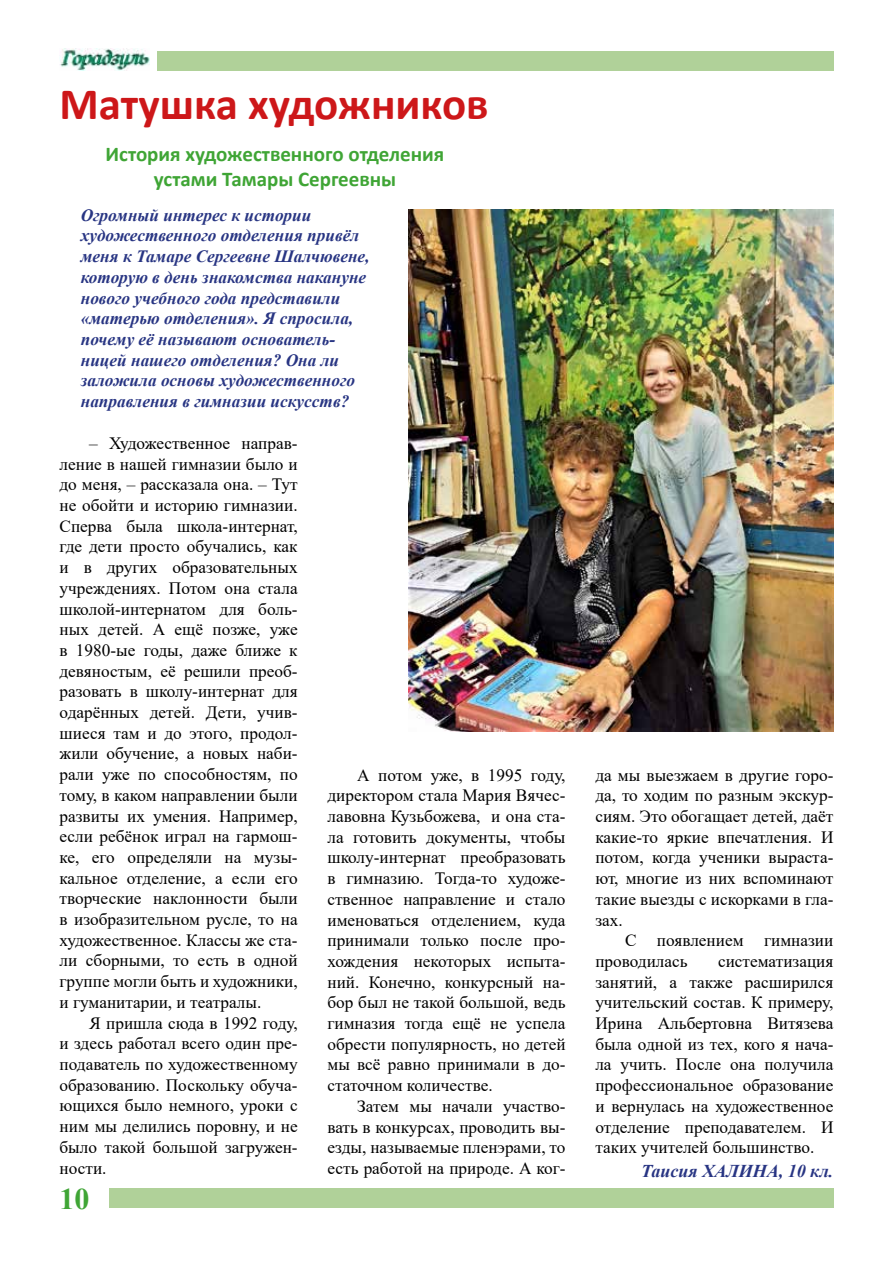
<style>
.page{position:relative;width:893px;height:1263px;background:#fff}
.page>*{position:absolute;margin:0;border:0;box-sizing:border-box;transform-origin:0 0}
.t1{font:700 45px "Calibri";color:#cd1719}
.t2{font:700 30px "Times New Roman";color:#3fa535}
.t3{font:700 21px/25.2px "Calibri";color:#3fa535;text-align:center}
.t4{font:italic 700 18px "Times New Roman";color:#283583}
.t5{font:17.25px/20.7px "Times New Roman";color:#000;text-align:justify}
.t6{font:italic 700 17.25px/20.7px "Times New Roman";color:#283583}
</style>
<div class="page">
<img style="left:60px;top:49px;width:90px;height:21px">
<div style="left:157px;top:51px;width:676px;height:20px;background:#b0d199"></div>
<div style="left:109px;top:1188px;width:724px;height:20px;background:#b0d199"></div>
<img style="left:408px;top:209px;width:425px;height:522px">
<h1 class="t1" style="left:60px;top:72px;width:431px">Матушка художников</h1>
<p class="t3" style="left:106px;top:141px;width:340px">История художественного отделения устами Тамары Сергеевны</p>
<p class="t6" style="left:81px;top:204px;width:290px">Огромный интерес к истории художественного отделения привёл меня к Тамаре Сергеевне Шалчювене, которую в день знакомства накануне нового учебного года представили «матерью отделения». Я спросила, почему её называют основатель&shy;ницей нашего отделения? Она ли заложила основы художественного направления в гимназии искусств?</p>
<p class="t5" style="left:60px;top:432px;width:240px;text-indent:30px">– Художественное направ&shy;ление в нашей гимназии было и до меня, – рассказала она. – Тут не обойти и историю гимназии.<br>Сперва была школа-интернат, где дети просто обучались, как и в других образовательных учреждениях. Потом она стала школой-интернатом для боль&shy;ных детей. А ещё позже, уже в 1980-ые годы, даже ближе к девяностым, её решили преоб&shy;разовать в школу-интернат для одарённых детей. Дети, учив&shy;шиеся там и до этого, продол&shy;жили обучение, а новых наби&shy;рали уже по способностям, по тому, в каком направлении были развиты их умения. Например, если ребёнок играл на гармош&shy;ке, его определяли на музы&shy;кальное отделение, а если его творческие наклонности были в изобразительном русле, то на художественное. Классы же ста&shy;ли сборными, то есть в одной группе могли быть и художники, и гуманитарии, и театралы.</p>
<p class="t5" style="left:60px;top:1012px;width:240px;text-indent:30px">Я пришла сюда в 1992 году, и здесь работал всего один пре&shy;подаватель по художественному образованию. Поскольку обуча&shy;ющихся было немного, уроки с ним мы делились поровну, и не было такой большой загружен&shy;ности.</p>
<h2 class="t2" style="left:60px;top:1177px;width:31px">10</h2>
<p class="t5" style="left:327px;top:764px;width:240px;text-indent:30px">А потом уже, в 1995 году, директором стала Мария Вячес&shy;лавовна Кузьбожева, и она ста&shy;ла готовить документы, чтобы школу-интернат преобразовать в гимназию. Тогда-то художе&shy;ственное направление и стало именоваться отделением, куда принимали только после про&shy;хождения некоторых испыта&shy;ний. Конечно, конкурсный на&shy;бор был не такой большой, ведь гимназия тогда ещё не успела обрести популярность, но детей мы всё равно принимали в до&shy;статочном количестве.</p>
<p class="t5" style="left:327px;top:1095px;width:240px;text-indent:30px">Затем мы начали участво&shy;вать в конкурсах, проводить вы&shy;езды, называемые пленэрами, то есть работой на природе. А ког-</p>
<p class="t5" style="left:595px;top:764px;width:240px">да мы выезжаем в другие горо&shy;да, то ходим по разным экскур&shy;сиям. Это обогащает детей, даёт какие-то яркие впечатления. И потом, когда ученики выраста&shy;ют, многие из них вспоминают такие выезды с искорками в гла&shy;зах.</p>
<p class="t5" style="left:595px;top:929px;width:240px;text-indent:30px">С появлением гимназии проводилась</p>
<p class="t5" style="left:595px;top:950px;width:240px;text-indent:123px">систематизация занятий, а также расширился учительский состав. К примеру, Ирина Альбертовна Витязева была одной из тех, кого я нача&shy;ла учить. После она получила профессиональное образование и вернулась на художественное отделение преподавателем. И таких учителей большинство.</p>
<p class="t4" style="left:641px;top:1158px;width:194px">Таисия ХАЛИНА, 10 кл.</p>
</div>
